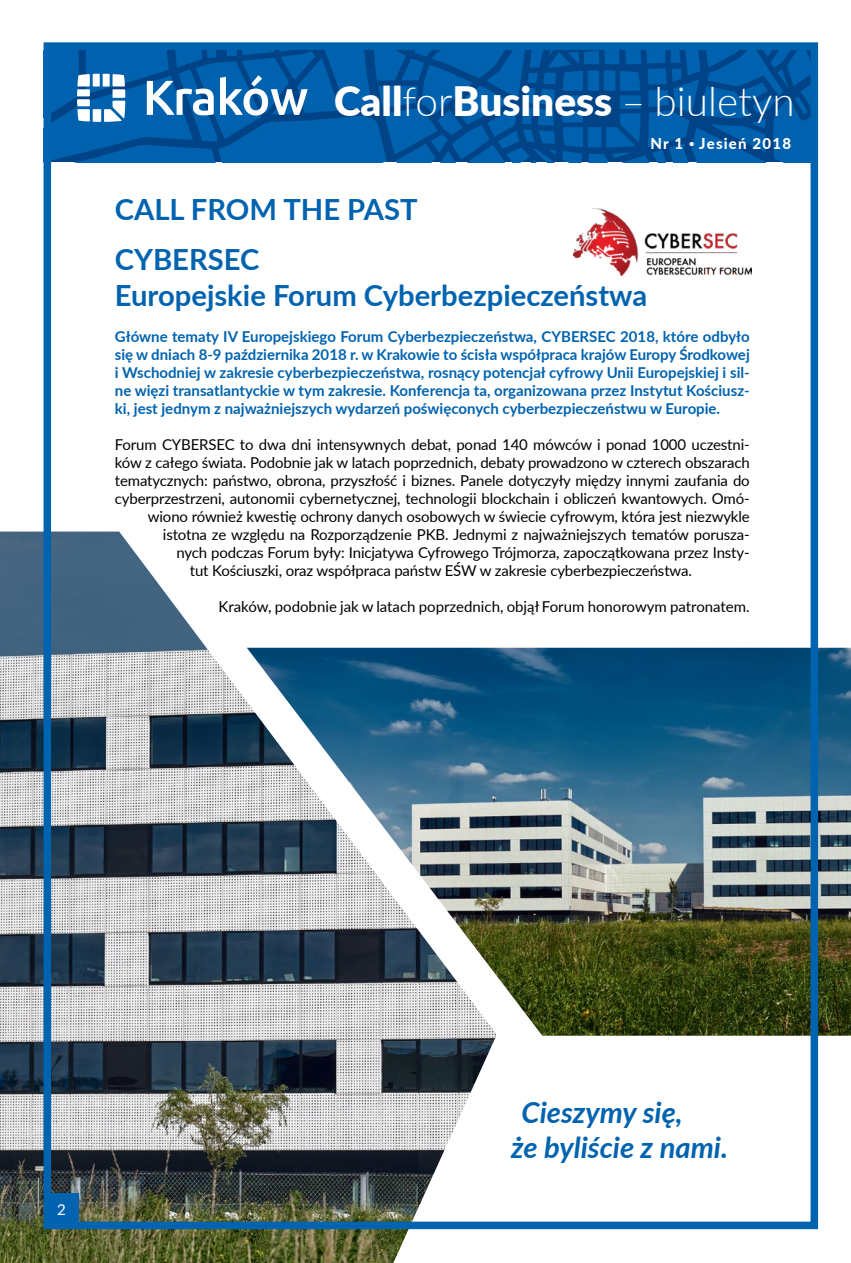
<style>
.page{position:relative;width:851px;height:1263px;background:#fff}
.page>*{position:absolute;margin:0;border:0;box-sizing:border-box;transform-origin:0 0}
.t1{font:900 40.5px "Lato";color:#fff}
.t2{font:700 29.25px/36px "Lato";color:#0063af}
.t3{font:italic 700 29.25px/35px "Lato";color:#0063af}
.t4{font:15px "Lato";letter-spacing:-.01em;color:#000}
.t5{font:700 15px/18px "Lato";color:#0063af;text-align:justify}
.t6{font:800 15px "Lato";letter-spacing:.08em;color:#fff}
.t7{font:15px "Lato";color:#fff}
.s1{font-weight:300}
.s2{font-size:9px}
</style>
<div class="page">
<img style="left:496px;top:648px;width:354px;height:388px">
<img style="left:0;top:531px;width:496px;height:732px">
<img style="left:573px;top:208px;width:177px;height:68px">
<div style="left:44px;top:42px;width:773px;height:1187px;border:8px solid #0063af"></div>
<div style="left:46px;top:1193px;width:33px;height:33px;background:#0063af"></div>
<svg style="left:44px;top:47px;width:769px;height:115px;background:#0a5fa5"></svg>
<h1 class="t1" style="left:334px;top:70px;width:462px">Call<span class="s1">for</span>Business <span class="s1">– biuletyn</span></h1>
<h2 class="t2" style="left:115px;top:190px;width:304px">CALL FROM THE PAST</h2>
<p class="t6" style="left:650px;top:132px;width:142px">Nr 1 <span class="s2">•</span> Jesień 2018</p>
<h2 class="t2" style="left:115px;top:240px;width:534px">CYBERSEC<br>Europejskie Forum Cyberbezpieczeństwa</h2>
<p class="t5" style="left:115px;top:327px;width:636px">Główne tematy IV Europejskiego Forum Cyberbezpieczeństwa, CYBERSEC 2018, które odbyło się w dniach 8-9 października 2018 r. w Krakowie to ścisła współpraca krajów Europy Środkowej i Wschodniej w zakresie cyberbezpieczeństwa, rosnący potencjał cyfrowy Unii Europejskiej i sil&shy;ne więzi transatlantyckie w tym zakresie. Konferencja ta, organizowana przez Instytut Kościusz&shy;ki, jest jednym z najważniejszych wydarzeń poświęconych cyberbezpieczeństwu w Europie.</p>
<p class="t4" style="left:115px;top:434px;width:636px">Forum CYBERSEC to dwa dni intensywnych debat, ponad 140 mówców i ponad 1000 uczestni-</p>
<p class="t4" style="left:115px;top:452px;width:636px">ków z całego świata. Podobnie jak w latach poprzednich, debaty prowadzono w czterech obszarach</p>
<p class="t4" style="left:115px;top:470px;width:636px">tematycznych: państwo, obrona, przyszłość i biznes. Panele dotyczyły między innymi zaufania do</p>
<p class="t4" style="left:115px;top:488px;width:636px">cyberprzestrzeni, autonomii cybernetycznej, technologii blockchain i obliczeń kwantowych. Omó-</p>
<p class="t4" style="left:148px;top:506px;width:603px">wiono również kwestię ochrony danych osobowych w świecie cyfrowym, która jest niezwykle</p>
<p class="t4" style="left:163px;top:524px;width:588px">istotna ze względu na Rozporządzenie PKB. Jednymi z najważniejszych tematów porusza-</p>
<p class="t4" style="left:176px;top:542px;width:574px">nych podczas Forum były: Inicjatywa Cyfrowego Trójmorza, zapoczątkowana przez Insty-</p>
<p class="t4" style="left:190px;top:560px;width:503px">tut Kościuszki, oraz współpraca państw EŚW w zakresie cyberbezpieczeństwa.</p>
<p class="t4" style="left:218px;top:596px;width:532px">Kraków, podobnie jak w latach poprzednich, objął Forum honorowym patronatem.</p>
<p class="t7" style="left:57px;top:1198px;width:10px">2</p>
<h2 class="t3" style="left:511px;top:1093px;width:218px;text-indent:11px">Cieszymy się,<br>że byliście z nami.</h2>
</div>
